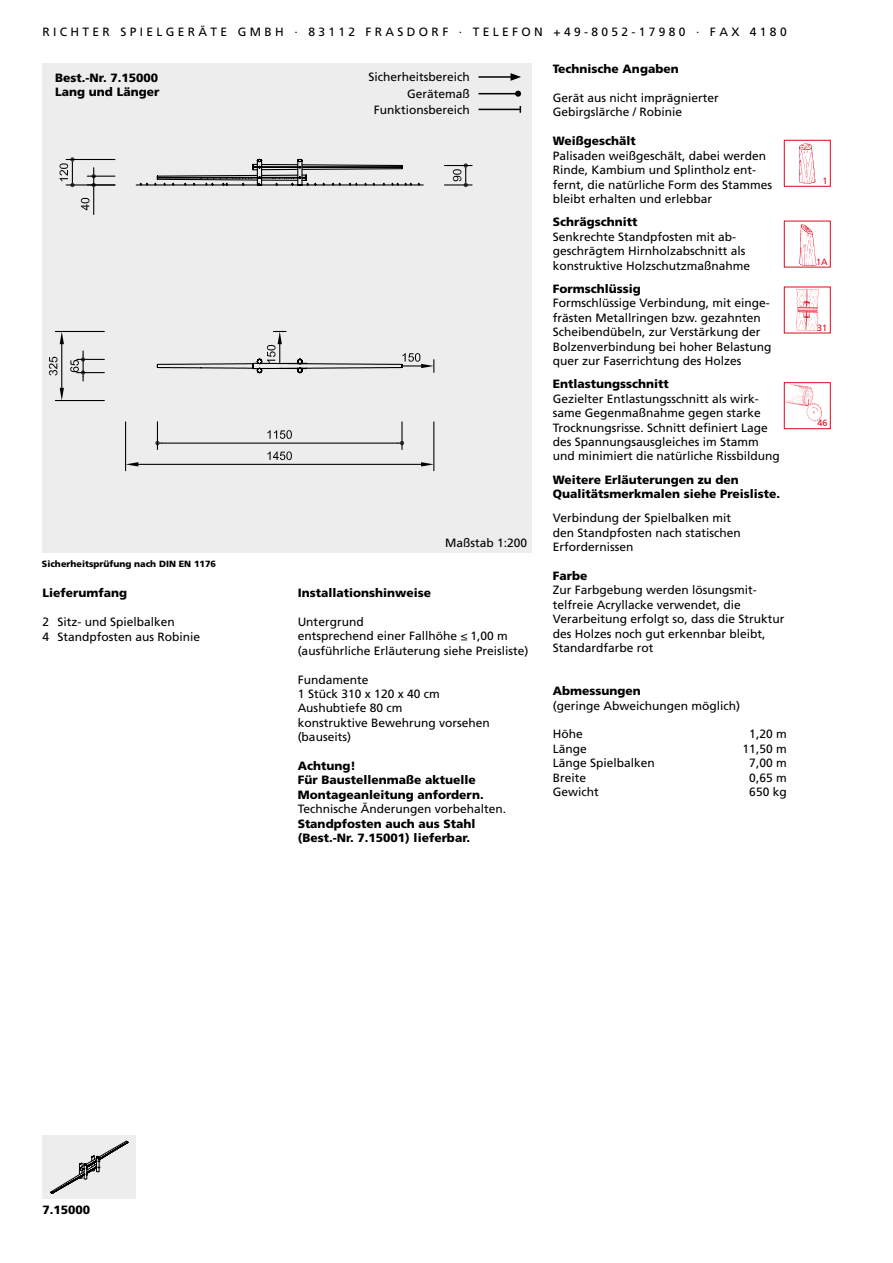
<style>
.page{position:relative;width:893px;height:1263px;background:#fff}
.page>*{position:absolute;margin:0;border:0;box-sizing:border-box;transform-origin:0 0}
.t1{font:12px/14.4px "Frutiger LT Std";color:#000}
.t2{font:900 12px/14.4px "Frutiger LT Std";color:#000}
.t3{font:900 9px "Frutiger LT Std";color:#000}
.t4{font:9px "Frutiger LT Std";color:#e3051b}
</style>
<div class="page">
<div style="left:784px;top:140px;width:47px;height:47px;border:1px solid #e3051b"></div>
<img style="left:799px;top:143px;width:17px;height:41px">
<img style="left:799px;top:224px;width:18px;height:41px">
<div style="left:784px;top:221px;width:47px;height:46px;border:1px solid #e3051b"></div>
<div style="left:784px;top:287px;width:47px;height:46px;border:1px solid #e3051b"></div>
<img style="left:796px;top:288px;width:23px;height:44px">
<div style="left:784px;top:382px;width:47px;height:47px;border:1px solid #e3051b"></div>
<img style="left:786px;top:383px;width:36px;height:39px">
<div style="left:43px;top:64px;width:488px;height:489px;background:#ededed"></div>
<div style="left:43px;top:1135px;width:93px;height:64px;background:#ededed"></div>
<svg style="left:51px;top:1141px;width:77px;height:53px"></svg>
<hr style="left:479px;top:76px;width:34px;height:2px;background:#000">
<svg style="left:511px;top:73px;width:10px;height:8px"></svg>
<hr style="left:479px;top:93px;width:39px;height:1px;background:#000">
<svg style="left:515px;top:91px;width:6px;height:6px"></svg>
<hr style="left:479px;top:109px;width:41px;height:1px;background:#000">
<svg style="left:444px;top:163px;width:28px;height:24px"></svg>
<svg style="left:59px;top:157px;width:365px;height:58px"></svg>
<hr style="left:401px;top:422px;width:2px;height:27px;background:#000">
<hr style="left:162px;top:443px;width:236px;height:1px;background:#000">
<svg style="left:155px;top:422px;width:7px;height:27px"></svg>
<svg style="left:398px;top:441px;width:6px;height:4px"></svg>
<svg style="left:267px;top:430px;width:25px;height:9px"></svg>
<hr style="left:125px;top:422px;width:1px;height:49px;background:#000">
<hr style="left:433px;top:422px;width:1px;height:49px;background:#000">
<hr style="left:138px;top:464px;width:283px;height:1px;background:#000">
<svg style="left:126px;top:462px;width:12px;height:4px"></svg>
<svg style="left:421px;top:462px;width:13px;height:4px"></svg>
<svg style="left:267px;top:451px;width:25px;height:9px"></svg>
<svg style="left:49px;top:330px;width:386px;height:72px"></svg>
<p class="t1" style="left:43px;top:25px;width:746px">R I C H T E R S P I E L G E R Ä T E G M B H · 8 3 1 1 2 F R A S D O R F · T E L E F O N + 4 9 - 8 0 5 2 - 1 7 9 8 0 · F A X 4 1 8 0</p>
<p class="t2" style="left:55px;top:70px;width:106px">Best.-Nr. 7.15000<br>Lang und Länger</p>
<p class="t3" style="left:42px;top:558px;width:176px">Sicherheitsprüfung nach DIN EN 1176</p>
<p class="t2" style="left:43px;top:586px;width:86px">Lieferumfang</p>
<p class="t1" style="left:43px;top:615px;width:159px">2 Sitz- und Spielbalken<br>4 Standpfosten aus Robinie</p>
<p class="t1" style="left:368px;top:69px;width:103px;line-height:16.2px;text-align:right">Sicherheitsbereich<br>Gerätemaß<br>Funktionsbereich</p>
<p class="t1" style="left:445px;top:535px;width:84px">Maßstab 1:200</p>
<p class="t2" style="left:298px;top:586px;width:135px">Installationshinweise</p>
<p class="t1" style="left:298px;top:615px;width:232px">Untergrund<br>entsprechend einer Fallhöhe ≤ 1,00 m (ausführliche Erläuterung siehe Preisliste)</p>
<p class="t1" style="left:298px;top:672px;width:194px">Fundamente<br>1 Stück 310 x 120 x 40 cm<br>Aushubtiefe 80 cm<br>konstruktive Bewehrung vorsehen (bauseits)</p>
<p class="t2" style="left:298px;top:759px;width:188px">Achtung!<br>Für Baustellenmaße aktuelle<br>Montageanleitung anfordern.</p>
<p class="t1" style="left:298px;top:802px;width:210px">Technische Änderungen vorbehalten.</p>
<p class="t2" style="left:298px;top:816px;width:179px">Standpfosten auch aus Stahl (Best.-Nr. 7.15001) lieferbar.</p>
<p class="t2" style="left:553px;top:61px;width:127px">Technische Angaben</p>
<p class="t1" style="left:553px;top:90px;width:168px">Gerät aus nicht imprägnierter<br>Gebirgslärche / Robinie</p>
<p class="t2" style="left:553px;top:134px;width:85px">Weißgeschält</p>
<p class="t1" style="left:553px;top:148px;width:221px">Palisaden weißgeschält, dabei werden Rinde, Kambium und Splintholz ent&shy;fernt, die natürliche Form des Stammes bleibt erhalten und erlebbar</p>
<p class="t2" style="left:553px;top:215px;width:86px">Schrägschnitt</p>
<p class="t1" style="left:553px;top:229px;width:199px">Senkrechte Standpfosten mit ab&shy;geschrägtem Hirnholzabschnitt als konstruktive Holzschutzmaßnahme</p>
<p class="t2" style="left:553px;top:282px;width:90px">Formschlüssig</p>
<p class="t1" style="left:553px;top:296px;width:220px">Formschlüssige Verbindung, mit einge&shy;frästen Metallringen bzw. gezahnten Scheibendübeln, zur Verstärkung der Bolzenverbindung bei hoher Belastung quer zur Faserrichtung des Holzes</p>
<p class="t2" style="left:553px;top:377px;width:118px">Entlastungsschnitt</p>
<p class="t1" style="left:553px;top:391px;width:229px">Gezielter Entlastungsschnitt als wirk&shy;same Gegenmaßnahme gegen starke Trocknungsrisse. Schnitt definiert Lage des Spannungsausgleiches im Stamm und minimiert die natürliche Rissbildung</p>
<p class="t2" style="left:553px;top:472px;width:229px">Weitere Erläuterungen zu den<br>Qualitätsmerkmalen siehe Preisliste.</p>
<p class="t1" style="left:553px;top:511px;width:190px">Verbindung der Spielbalken mit den Standpfosten nach statischen<br>Erfordernissen</p>
<p class="t2" style="left:553px;top:568px;width:36px">Farbe</p>
<p class="t1" style="left:553px;top:583px;width:233px">Zur Farbgebung werden lösungsmit&shy;telfreie Acryllacke verwendet, die Verarbeitung erfolgt so, dass die Struktur des Holzes noch gut erkennbar bleibt, Standardfarbe rot</p>
<p class="t2" style="left:553px;top:684px;width:90px">Abmessungen</p>
<p class="t1" style="left:553px;top:698px;width:189px">(geringe Abweichungen möglich)</p>
<p class="t1" style="left:553px;top:727px;width:31px">Höhe</p>
<p class="t1" style="left:749px;top:727px;width:39px">1,20 m</p>
<p class="t1" style="left:553px;top:741px;width:36px">Länge</p>
<p class="t1" style="left:743px;top:741px;width:46px">11,50 m</p>
<p class="t1" style="left:553px;top:756px;width:104px">Länge Spielbalken</p>
<p class="t1" style="left:749px;top:756px;width:39px">7,00 m</p>
<p class="t1" style="left:553px;top:770px;width:35px">Breite</p>
<p class="t1" style="left:749px;top:770px;width:39px">0,65 m</p>
<p class="t1" style="left:553px;top:785px;width:47px">Gewicht</p>
<p class="t1" style="left:749px;top:785px;width:39px">650 kg</p>
<p class="t4" style="left:822px;top:175px;width:7px">1</p>
<p class="t4" style="left:816px;top:256px;width:13px">1A</p>
<p class="t4" style="left:817px;top:322px;width:12px">31</p>
<p class="t4" style="left:818px;top:418px;width:12px">46</p>
<p class="t2" style="left:43px;top:1203px;width:49px">7.15000</p>
</div>
